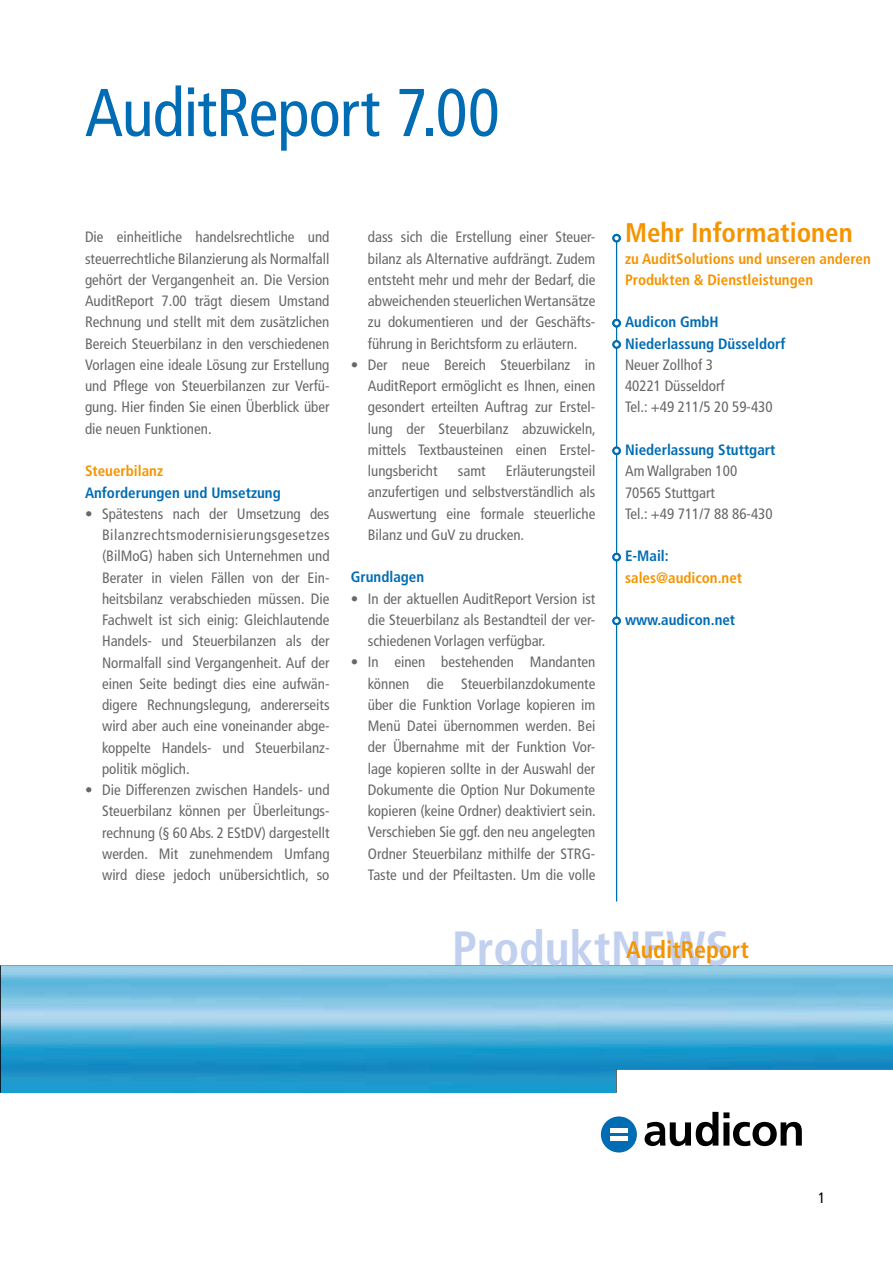
<style>
.page{position:relative;width:893px;height:1263px;background:#fff}
.page>*{position:absolute;margin:0;border:0;box-sizing:border-box;transform-origin:0 0}
.t1{font:condensed 67.5px "Frutiger LT Std";letter-spacing:-.015em;color:#006cb3}
.t2{font:700 condensed 48px "Frutiger LT Std";color:#c2d0f0}
.t3{font:700 condensed 27px "Frutiger LT Std";color:#f59401}
.t4{font:700 condensed 24px "Frutiger LT Std";color:#f59401}
.t5{font:condensed 15px/21.3px "Frutiger LT Std";color:#686867;text-align:justify}
.t6{font:700 condensed 15px/21.3px "Frutiger LT Std";color:#006cb3}
.t7{font:700 condensed 15px/21.3px "Frutiger LT Std";color:#f59401}
.t8{font:condensed 15px "Frutiger LT Std";color:#000}
</style>
<div class="page">
<hr style="left:616px;top:234px;width:1px;height:667px;background:#006cb3">
<img style="left:1px;top:965px;width:892px;height:128px">
<svg style="left:645px;top:1112px;width:157px;height:34px"></svg>
<div style="left:601px;top:1116px;width:36px;height:36px;background:#006cb3;border-radius:50%"></div>
<div style="left:610px;top:1128px;width:18px;height:5px;background:#fff"></div>
<div style="left:610px;top:1136px;width:18px;height:5px;background:#fff"></div>
<svg style="left:612px;top:234px;width:9px;height:8px"></svg>
<svg style="left:614px;top:236px;width:5px;height:4px"></svg>
<div style="left:612px;top:319px;width:9px;height:8px;background:#006cb3;border-radius:50%"></div>
<svg style="left:614px;top:321px;width:5px;height:4px"></svg>
<svg style="left:612px;top:446px;width:9px;height:9px"></svg>
<svg style="left:614px;top:449px;width:5px;height:4px"></svg>
<div style="left:612px;top:553px;width:9px;height:8px;background:#006cb3;border-radius:50%"></div>
<svg style="left:614px;top:555px;width:5px;height:4px"></svg>
<svg style="left:612px;top:617px;width:9px;height:8px"></svg>
<svg style="left:614px;top:619px;width:5px;height:4px"></svg>
<svg style="left:612px;top:340px;width:9px;height:9px"></svg>
<svg style="left:614px;top:342px;width:5px;height:5px"></svg>
<h1 class="t1" style="left:85px;top:73px;width:416px">AuditReport 7.00</h1>
<p class="t5" style="left:85px;top:227px;width:246px">Die einheitliche handelsrechtliche und steuerrechtliche Bilanzierung als Normalfall gehört der Vergangenheit an. Die Version AuditReport 7.00 trägt diesem Umstand Rechnung und stellt mit dem zusätzlichen Bereich Steuerbilanz in den verschiedenen Vorlagen eine ideale Lösung zur Erstellung und Pflege von Steuerbilanzen zur Verfü&shy;gung. Hier finden Sie einen Überblick über die neuen Funktionen.</p>
<p class="t7" style="left:85px;top:460px;width:80px">Steuerbilanz</p>
<p class="t6" style="left:85px;top:482px;width:197px">Anforderungen und Umsetzung</p>
<p class="t5" style="left:102px;top:503px;width:229px;text-indent:-17px">• Spätestens nach der Umsetzung des Bilanzrechtsmodernisierungsgesetzes (BilMoG) haben sich Unternehmen und Berater in vielen Fällen von der Ein&shy;heitsbilanz verabschieden müssen. Die Fachwelt ist sich einig: Gleichlautende Handels- und Steuerbilanzen als der Normalfall sind Vergangenheit. Auf der einen Seite bedingt dies eine aufwän&shy;digere Rechnungslegung, andererseits wird aber auch eine voneinander abge&shy;koppelte Handels- und Steuerbilanz&shy;politik möglich.</p>
<p class="t5" style="left:102px;top:779px;width:229px;text-indent:-17px">• Die Differenzen zwischen Handels- und Steuerbilanz können per Überleitungs&shy;rechnung (§ 60 Abs. 2 EStDV) dargestellt werden. Mit zunehmendem Umfang wird diese jedoch unübersichtlich, so</p>
<p class="t5" style="left:368px;top:226px;width:229px">dass sich die Erstellung einer Steuer&shy;bilanz als Alternative aufdrängt. Zudem entsteht mehr und mehr der Bedarf, die abweichenden steuerlichen Wertansätze zu dokumentieren und der Geschäfts&shy;führung in Berichtsform zu erläutern.</p>
<p class="t5" style="left:368px;top:354px;width:230px;text-indent:-17px">• Der neue Bereich Steuerbilanz in AuditReport ermöglicht es Ihnen, einen gesondert erteilten Auftrag zur Erstel&shy;lung der Steuerbilanz abzuwickeln, mittels Textbausteinen einen Erstel&shy;lungsbericht</p>
<p class="t5" style="left:368px;top:460px;width:229px;text-indent:138px">Erläuterungsteil anzufertigen und selbstverständlich als Auswertung eine formale steuerliche Bilanz und GuV zu drucken.</p>
<p class="t6" style="left:351px;top:566px;width:75px">Grundlagen</p>
<p class="t5" style="left:368px;top:588px;width:229px;text-indent:-17px">• In der aktuellen AuditReport Version ist die Steuerbilanz als Bestandteil der ver&shy;schiedenen Vorlagen verfügbar.</p>
<p class="t5" style="left:368px;top:652px;width:230px;text-indent:-17px">• In einen bestehenden Mandanten können die Steuerbilanzdokumente über die Funktion Vorlage kopieren im Menü Datei übernommen werden. Bei der Übernahme mit der Funktion Vor&shy;lage kopieren sollte in der Auswahl der Dokumente die Option Nur Dokumente kopieren (keine Ordner) deaktiviert sein.<br>Verschieben Sie ggf. den neu angelegten Ordner Steuerbilanz mithilfe der STRG-Taste und der Pfeiltasten. Um die volle</p>
<p class="t5" style="left:458px;top:460px;width:29px">samt</p>
<h3 class="t3" style="left:625px;top:217px;width:229px">Mehr Informationen</h3>
<p class="t7" style="left:625px;top:248px;width:247px">zu AuditSolutions und unseren anderen<br>Produkten &amp; Dienstleistungen</p>
<p class="t6" style="left:625px;top:312px;width:162px">Audicon GmbH<br>Niederlassung Düsseldorf</p>
<p class="t5" style="left:625px;top:354px;width:149px;text-align:left">Neuer Zollhof 3<br>40221 Düsseldorf<br>Tel.: +49 211/5 20 59-430</p>
<p class="t6" style="left:625px;top:439px;width:152px">Niederlassung Stuttgart</p>
<p class="t5" style="left:625px;top:460px;width:149px;text-align:left">Am Wallgraben 100<br>70565 Stuttgart<br>Tel.: +49 711/7 88 86-430</p>
<p class="t6" style="left:625px;top:545px;width:45px">E-Mail:</p>
<p class="t7" style="left:625px;top:567px;width:119px">sales@audicon.net</p>
<p class="t6" style="left:625px;top:609px;width:112px">www.audicon.net</p>
<h2 class="t2" style="left:452px;top:920px;width:279px">ProduktNEWS</h2>
<h3 class="t4" style="left:626px;top:935px;width:124px">AuditReport</h3>
<p class="t8" style="left:818px;top:1189px;width:9px">1</p>
</div>
